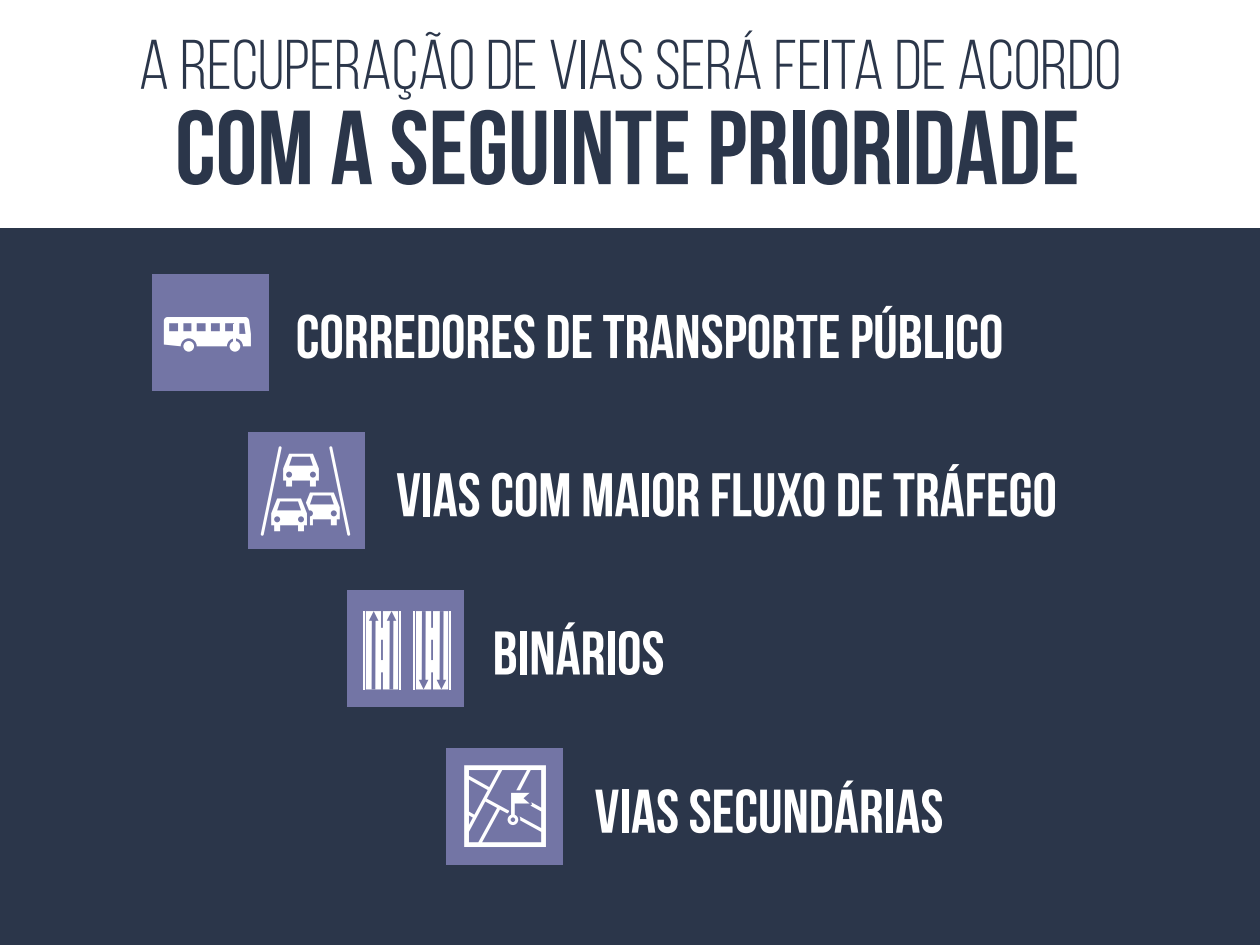
<style>
.page{position:relative;width:1260px;height:945px;background:#fff}
.page>*{position:absolute;margin:0;border:0;box-sizing:border-box;transform-origin:0 0}
.t1{font:700 105px "Bebas Neue";color:#2b364a}
.t2{font:70px "Bebas Neue";color:#2b364a}
.t3{font:700 61.6px "Bebas Neue";color:#fff}
</style>
<div class="page">
<div style="left:0;top:227px;width:1260px;height:718px;background:#2b364a"></div>
<div style="left:152px;top:274px;width:117px;height:117px;background:#7375a5"></div>
<div style="left:248px;top:432px;width:117px;height:117px;background:#7375a5"></div>
<div style="left:347px;top:590px;width:117px;height:117px;background:#7375a5"></div>
<div style="left:446px;top:748px;width:117px;height:117px;background:#7375a5"></div>
<div style="left:230px;top:341px;width:10px;height:11px;background:#fff;border-radius:50%"></div>
<div style="left:183px;top:341px;width:11px;height:11px;background:#fff;border-radius:50%"></div>
<svg style="left:164px;top:317px;width:87px;height:29px"></svg>
<svg style="left:261px;top:446px;width:89px;height:90px"></svg>
<hr style="left:364px;top:611px;width:1px;height:78px;background:#fff">
<hr style="left:399px;top:611px;width:1px;height:78px;background:#fff">
<hr style="left:414px;top:611px;width:1px;height:78px;background:#fff">
<hr style="left:449px;top:611px;width:1px;height:78px;background:#fff">
<svg style="left:416px;top:611px;width:32px;height:78px"></svg>
<svg style="left:366px;top:611px;width:32px;height:78px"></svg>
<svg style="left:464px;top:765px;width:82px;height:82px"></svg>
<p class="t2" style="left:139px;top:36px;width:984px">A RECUPERAÇÃO DE VIAS SERÁ FEITA DE ACORDO</p>
<h1 class="t1" style="left:175px;top:105px;width:906px">COM A SEGUINTE PRIORIDADE</h1>
<p class="t3" style="left:296px;top:312px;width:709px">CORREDORES DE TRANSPORTE PÚBLICO</p>
<p class="t3" style="left:396px;top:470px;width:662px">VIAS COM MAIOR FLUXO DE TRÁFEGO</p>
<p class="t3" style="left:493px;top:628px;width:173px">BINÁRIOS</p>
<p class="t3" style="left:595px;top:786px;width:350px">VIAS SECUNDÁRIAS</p>
</div>
